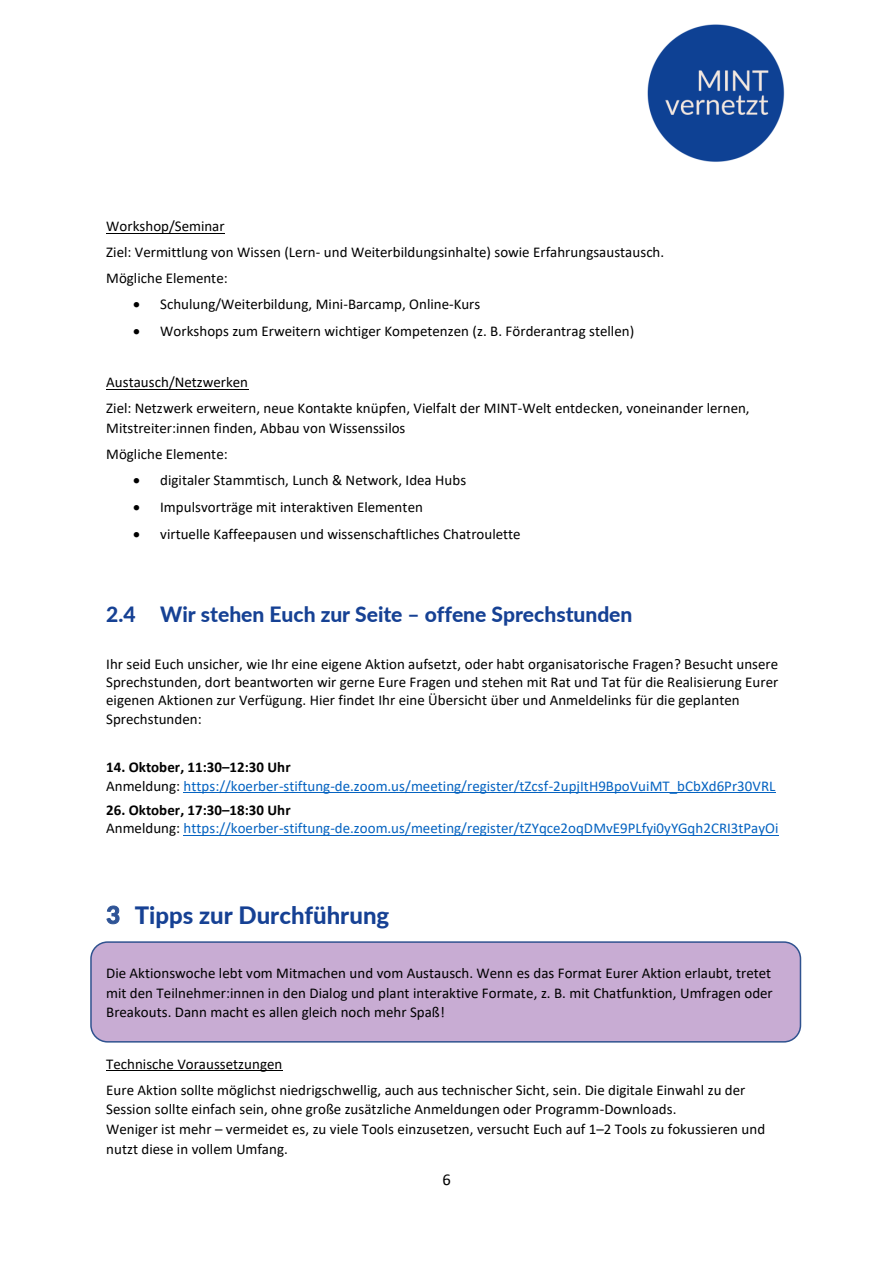
<style>
.page{position:relative;width:893px;height:1263px;background:#fff}
.page>*{position:absolute;margin:0;border:0;box-sizing:border-box;transform-origin:0 0}
.t1{font:900 24px "Lato";color:#164194}
.t2{font:900 21px "Lato";color:#164194}
.t3{font:16.5px "Calibri";color:#000}
.t4{font:15px/19.8px "Calibri";color:#000}
.t5{font:15px/18.3px "Calibri";color:#0563c1}
.s1{font-weight:700;color:#000}
.s2{color:#000}
.s3{color:#2f5496}
</style>
<div class="page">
<img style="left:647px;top:24px;width:138px;height:138px">
<div style="left:91px;top:942px;width:709px;height:100px;background:#c8acd3;border-radius:17px"></div>
<div style="left:90px;top:941px;width:711px;height:101px;border:2px solid #2f528f;border-radius:17px"></div>
<hr style="left:106px;top:233px;width:119px;height:1px;background:#000">
<hr style="left:106px;top:389px;width:142px;height:1px;background:#000">
<hr style="left:184px;top:792px;width:592px;height:1px;background:#0563c1">
<hr style="left:184px;top:835px;width:595px;height:1px;background:#0563c1">
<hr style="left:106px;top:1070px;width:176px;height:1px;background:#000">
<p class="t4" style="left:106px;top:218px;width:120px">Workshop/Seminar</p>
<p class="t4" style="left:106px;top:243px;width:559px">Ziel: Vermittlung von Wissen (Lern- und Weiterbildungsinhalte) sowie Erfahrungsaustausch.</p>
<p class="t4" style="left:106px;top:269px;width:123px">Mögliche Elemente:</p>
<p class="t4" style="left:133px;top:296px;width:349px">• Schulung/Weiterbildung, Mini-Barcamp, Online-Kurs</p>
<p class="t4" style="left:133px;top:322px;width:503px">• Workshops zum Erweitern wichtiger Kompetenzen (z. B. Förderantrag stellen)</p>
<p class="t4" style="left:106px;top:374px;width:143px">Austausch/Netzwerken</p>
<p class="t4" style="left:106px;top:400px;width:645px">Ziel: Netzwerk erweitern, neue Kontakte knüpfen, Vielfalt der MINT-Welt entdecken, voneinander lernen,<br>Mitstreiter:innen finden, Abbau von Wissenssilos</p>
<p class="t4" style="left:106px;top:445px;width:123px">Mögliche Elemente:</p>
<p class="t4" style="left:133px;top:472px;width:334px">• digitaler Stammtisch, Lunch &amp; Network, Idea Hubs</p>
<p class="t4" style="left:133px;top:498px;width:291px">• Impulsvorträge mit interaktiven Elementen</p>
<p class="t4" style="left:133px;top:525px;width:389px">• virtuelle Kaffeepausen und wissenschaftliches Chatroulette</p>
<h2 class="t2" style="left:106px;top:601px;width:528px">2.4 Wir stehen Euch zur Seite – offene Sprechstunden</h2>
<p class="t4" style="left:106px;top:656px;width:674px;line-height:18.3px">Ihr seid Euch unsicher, wie Ihr eine eigene Aktion aufsetzt, oder habt organisatorische Fragen? Besucht unsere Sprechstunden, dort beantworten wir gerne Eure Fragen und stehen mit Rat und Tat für die Realisierung Eurer eigenen Aktionen zur Verfügung. Hier findet Ihr eine Übersicht über und Anmeldelinks für die geplanten Sprechstunden:</p>
<p class="t5" style="left:106px;top:759px;width:671px"><span class="s1">14. Oktober, 11:30–12:30 Uhr<br></span><span class="s2">Anmeldung:</span> https://koerber-stiftung-de.zoom.us/meeting/register/tZcsf-2upjItH9BpoVuiMT_bCbXd6Pr30VRL</p>
<p class="t5" style="left:106px;top:802px;width:674px"><span class="s1">26. Oktober, 17:30–18:30 Uhr<br></span><span class="s2">Anmeldung:</span> https://koerber-stiftung-de.zoom.us/meeting/register/tZYqce2oqDMvE9PLfyi0yYGqh2CRI3tPayOi</p>
<h1 class="t1" style="left:106px;top:900px;width:285px"><span class="s3">3</span> Tipps zur Durchführung</h1>
<p class="t4" style="left:106px;top:964px;width:668px;text-align:justify">Die Aktionswoche lebt vom Mitmachen und vom Austausch. Wenn es das Format Eurer Aktion erlaubt, tretet mit den Teilnehmer:innen in den Dialog und plant interaktive Formate, z. B. mit Chatfunktion, Umfragen oder Breakouts. Dann macht es allen gleich noch mehr Spaß!</p>
<p class="t4" style="left:106px;top:1055px;width:178px">Technische Voraussetzungen</p>
<p class="t4" style="left:106px;top:1081px;width:660px">Eure Aktion sollte möglichst niedrigschwellig, auch aus technischer Sicht, sein. Die digitale Einwahl zu der Session sollte einfach sein, ohne große zusätzliche Anmeldungen oder Programm-Downloads.<br>Weniger ist mehr – vermeidet es, zu viele Tools einzusetzen, versucht Euch auf 1–2 Tools zu fokussieren und nutzt diese in vollem Umfang.</p>
<p class="t3" style="left:442px;top:1173px;width:10px">6</p>
</div>
